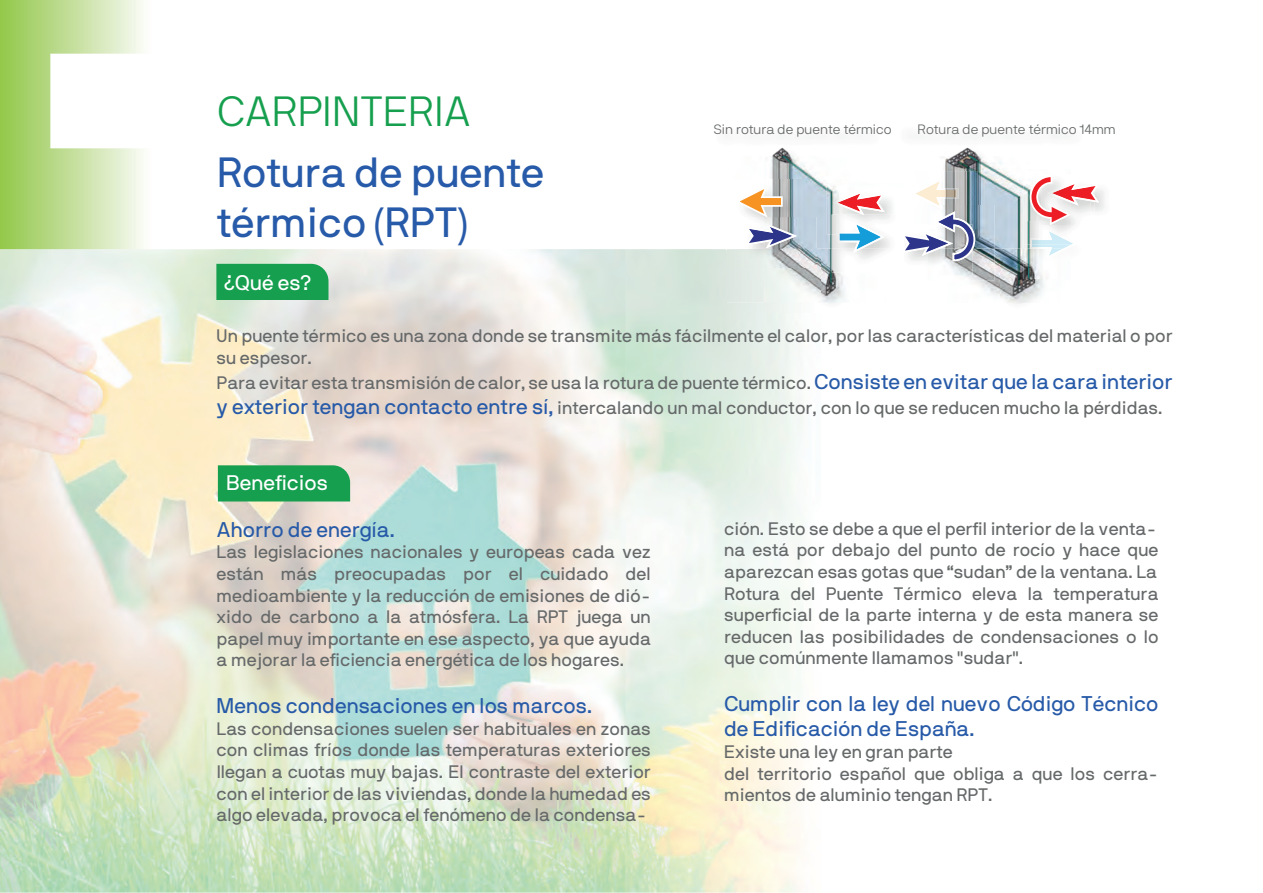
<style>
.page{position:relative;width:1263px;height:893px;background:#fff}
.page>*{position:absolute;margin:0;border:0;box-sizing:border-box;transform-origin:0 0}
.t1{font:42px/49.9px "NB International Pro";color:#275aa8}
.t2{font:300 42px "NB International Pro";color:#169f4e}
.t3{font:21.15px/25.2px "NB International Pro";color:#275aa8}
.t4{font:21px "NB International Pro";color:#fff}
.t5{font:18px/21.6px "NB International Pro";color:#66696a}
.t6{font:300 13.5px "NB International Pro";color:#66696a}
.s1{font-size:21.15px;color:#275aa8}
</style>
<div class="page">
<img style="left:0;top:249px;width:626px;height:644px">
<img style="left:626px;top:249px;width:178px;height:644px">
<svg style="left:0;top:0;width:144px;height:249px"></svg>
<svg style="left:63px;top:66px;width:81px;height:42px"></svg>
<div style="left:216px;top:264px;width:112px;height:36px;background:#169f4e"></div>
<div style="left:218px;top:465px;width:132px;height:36px;background:#169f4e"></div>
<img style="left:764px;top:303px;width:258px;height:10px">
<img style="left:727px;top:250px;width:89px;height:53px">
<img style="left:771px;top:156px;width:252px;height:93px">
<img style="left:816px;top:249px;width:228px;height:54px">
<img style="left:831px;top:234px;width:64px;height:39px">
<img style="left:838px;top:234px;width:47px;height:19px">
<img style="left:827px;top:184px;width:77px;height:50px">
<img style="left:831px;top:215px;width:64px;height:19px">
<img style="left:839px;top:225px;width:37px;height:9px">
<img style="left:833px;top:190px;width:52px;height:25px">
<img style="left:739px;top:217px;width:77px;height:51px">
<img style="left:764px;top:249px;width:52px;height:1px">
<img style="left:772px;top:147px;width:20px;height:9px">
<img style="left:953px;top:147px;width:27px;height:9px">
<img style="left:771px;top:179px;width:31px;height:58px">
<svg style="left:727px;top:185px;width:70px;height:65px"></svg>
<img style="left:1023px;top:185px;width:21px;height:94px">
<img style="left:1030px;top:249px;width:32px;height:11px">
<img style="left:1030px;top:245px;width:40px;height:4px">
<img style="left:895px;top:261px;width:33px;height:14px">
<img style="left:928px;top:261px;width:67px;height:20px">
<img style="left:1024px;top:221px;width:47px;height:24px">
<svg style="left:1030px;top:177px;width:69px;height:48px"></svg>
<img style="left:905px;top:171px;width:73px;height:34px">
<img style="left:911px;top:177px;width:47px;height:28px">
<svg style="left:895px;top:205px;width:100px;height:56px"></svg>
<h1 class="t2" style="left:217px;top:87px;width:255px">CARPINTERIA</h1>
<h1 class="t1" style="left:217px;top:147px;width:329px">Rotura de puente térmico (RPT)</h1>
<p class="t4" style="left:224px;top:271px;width:89px">¿Qué es?</p>
<p class="t6" style="left:714px;top:121px;width:179px">Sin rotura de puente térmico</p>
<p class="t6" style="left:917px;top:121px;width:200px">Rotura de puente térmico 14mm</p>
<p class="t5" style="left:217px;top:325px;width:957px">Un puente térmico es una zona donde se transmite más fácilmente el calor, por las características del material o por su espesor.</p>
<p class="t5" style="left:217px;top:370px;width:958px;line-height:25.2px">Para evitar esta transmisión de calor, se usa la rotura de puente térmico. <span class="s1">Consiste en evitar que la cara interior y exterior tengan contacto entre sí,</span> intercalando un mal conductor, con lo que se reducen mucho la pérdidas.</p>
<p class="t4" style="left:226px;top:471px;width:103px">Beneficios</p>
<p class="t3" style="left:217px;top:517px;width:180px">Ahorro de energía.</p>
<p class="t5" style="left:217px;top:541px;width:436px;text-align:justify">Las legislaciones nacionales y europeas cada vez están más preocupadas por el cuidado del medioambiente y la reducción de emisiones de dió&shy;xido de carbono a la atmósfera. La RPT juega un papel muy importante en ese aspecto, ya que ayuda a mejorar la eficiencia energética de los hogares.</p>
<p class="t3" style="left:217px;top:693px;width:377px">Menos condensaciones en los marcos.</p>
<p class="t5" style="left:217px;top:718px;width:436px;text-align:justify">Las condensaciones suelen ser habituales en zonas con climas fríos donde las temperaturas exteriores llegan a cuotas muy bajas. El contraste del exterior con el interior de las viviendas, donde la humedad es algo elevada, provoca el fenómeno de la condensa-</p>
<p class="t5" style="left:724px;top:518px;width:436px;text-align:justify">ción. Esto se debe a que el perfil interior de la venta&shy;na está por debajo del punto de rocío y hace que aparezcan esas gotas que “sudan” de la ventana. La Rotura del Puente Térmico eleva la temperatura superficial de la parte interna y de esta manera se reducen las posibilidades de condensaciones o lo que comúnmente llamamos "sudar".</p>
<p class="t3" style="left:724px;top:691px;width:436px">Cumplir con la ley del nuevo Código Técnico de Edificación de España.</p>
<p class="t5" style="left:724px;top:741px;width:436px">Existe una ley en gran parte<br>del territorio español que obliga a que los cerra&shy;mientos de aluminio tengan RPT.</p>
</div>
